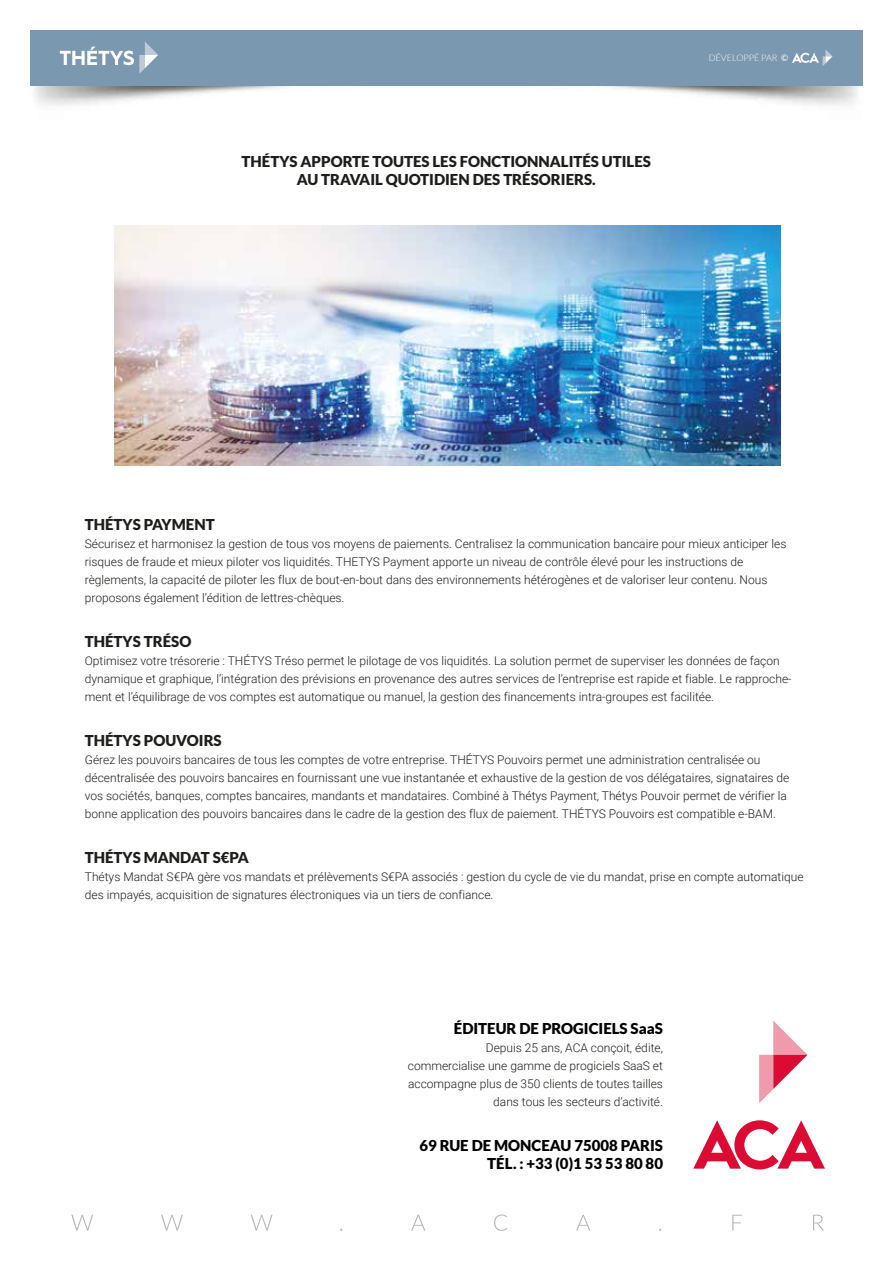
<style>
.page{position:relative;width:893px;height:1263px;background:#fff}
.page>*{position:absolute;margin:0;border:0;box-sizing:border-box;transform-origin:0 0}
.t1{font:900 15px/18px "Lato";color:#1d1d1b;text-align:center}
.t2{font:900 15px/18px "Lato";color:#000101;text-align:right}
.t3{font:300 12px/18px "Roboto";color:#1d1d1b}
.t4{font:300 9px "Lato";color:#fff}
.s1{font-weight:400}
</style>
<div class="page">
<img style="left:499px;top:84px;width:364px;height:21px">
<img style="left:30px;top:85px;width:364px;height:21px">
<div style="left:30px;top:30px;width:832px;height:55px;background:#7b98b1"></div>
<svg style="left:792px;top:49px;width:40px;height:17px"></svg>
<svg style="left:71px;top:1215px;width:22px;height:15px"></svg>
<svg style="left:161px;top:1215px;width:22px;height:15px"></svg>
<svg style="left:251px;top:1215px;width:22px;height:15px"></svg>
<svg style="left:411px;top:1215px;width:14px;height:15px"></svg>
<svg style="left:494px;top:1214px;width:13px;height:17px"></svg>
<svg style="left:576px;top:1215px;width:14px;height:15px"></svg>
<svg style="left:732px;top:1215px;width:10px;height:15px"></svg>
<svg style="left:813px;top:1215px;width:11px;height:16px"></svg>
<svg style="left:693px;top:1120px;width:132px;height:49px"></svg>
<svg style="left:759px;top:1021px;width:48px;height:82px"></svg>
<svg style="left:60px;top:42px;width:98px;height:32px"></svg>
<img style="left:114px;top:226px;width:667px;height:240px">
<p class="t1" style="left:242px;top:152px;width:411px">THÉTYS APPORTE TOUTES LES FONCTIONNALITÉS UTILES<br>AU TRAVAIL QUOTIDIEN DES TRÉSORIERS.</p>
<p class="t4" style="left:709px;top:53px;width:81px">DÉVELOPPÉ PAR <span class="s1">©</span></p>
<p class="t1" style="left:85px;top:515px;width:131px">THÉTYS PAYMENT</p>
<p class="t3" style="left:85px;top:535px;width:703px">Sécurisez et harmonisez la gestion de tous vos moyens de paiements. Centralisez la communication bancaire pour mieux anticiper les risques de fraude et mieux piloter vos liquidités. THETYS Payment apporte un niveau de contrôle élevé pour les instructions de règlements, la capacité de piloter les flux de bout-en-bout dans des environnements hétérogènes et de valoriser leur contenu. Nous proposons également l’édition de lettres-chèques.</p>
<p class="t1" style="left:85px;top:632px;width:108px">THÉTYS TRÉSO</p>
<p class="t3" style="left:85px;top:652px;width:708px">Optimisez votre trésorerie : THÉTYS Tréso permet le pilotage de vos liquidités. La solution permet de superviser les données de façon dynamique et graphique, l’intégration des prévisions en provenance des autres services de l’entreprise est rapide et fiable. Le rapproche&shy;ment et l’équilibrage de vos comptes est automatique ou manuel, la gestion des financements intra-groupes est facilitée.</p>
<p class="t1" style="left:85px;top:731px;width:138px">THÉTYS POUVOIRS</p>
<p class="t3" style="left:85px;top:751px;width:706px">Gérez les pouvoirs bancaires de tous les comptes de votre entreprise. THÉTYS Pouvoirs permet une administration centralisée ou décentralisée des pouvoirs bancaires en fournissant une vue instantanée et exhaustive de la gestion de vos délégataires, signataires de vos sociétés, banques, comptes bancaires, mandants et mandataires. Combiné à Thétys Payment, Thétys Pouvoir permet de vérifier la bonne application des pouvoirs bancaires dans le cadre de la gestion des flux de paiement. THÉTYS Pouvoirs est compatible e-BAM.</p>
<p class="t1" style="left:85px;top:848px;width:166px">THÉTYS MANDAT S€PA</p>
<p class="t3" style="left:85px;top:868px;width:720px">Thétys Mandat S€PA gère vos mandats et prélèvements S€PA associés : gestion du cycle de vie du mandat, prise en compte automatique des impayés, acquisition de signatures électroniques via un tiers de confiance.</p>
<p class="t2" style="left:454px;top:1019px;width:211px">ÉDITEUR DE PROGICIELS SaaS</p>
<p class="t3" style="left:408px;top:1038px;width:257px;text-align:right">Depuis 25 ans, ACA conçoit, édite, commercialise une gamme de progiciels SaaS et accompagne plus de 350 clients de toutes tailles dans tous les secteurs d’activité.</p>
<p class="t2" style="left:420px;top:1136px;width:245px">69 RUE DE MONCEAU 75008 PARIS<br>TÉL. : +33 (0)1 53 53 80 80</p>
</div>
